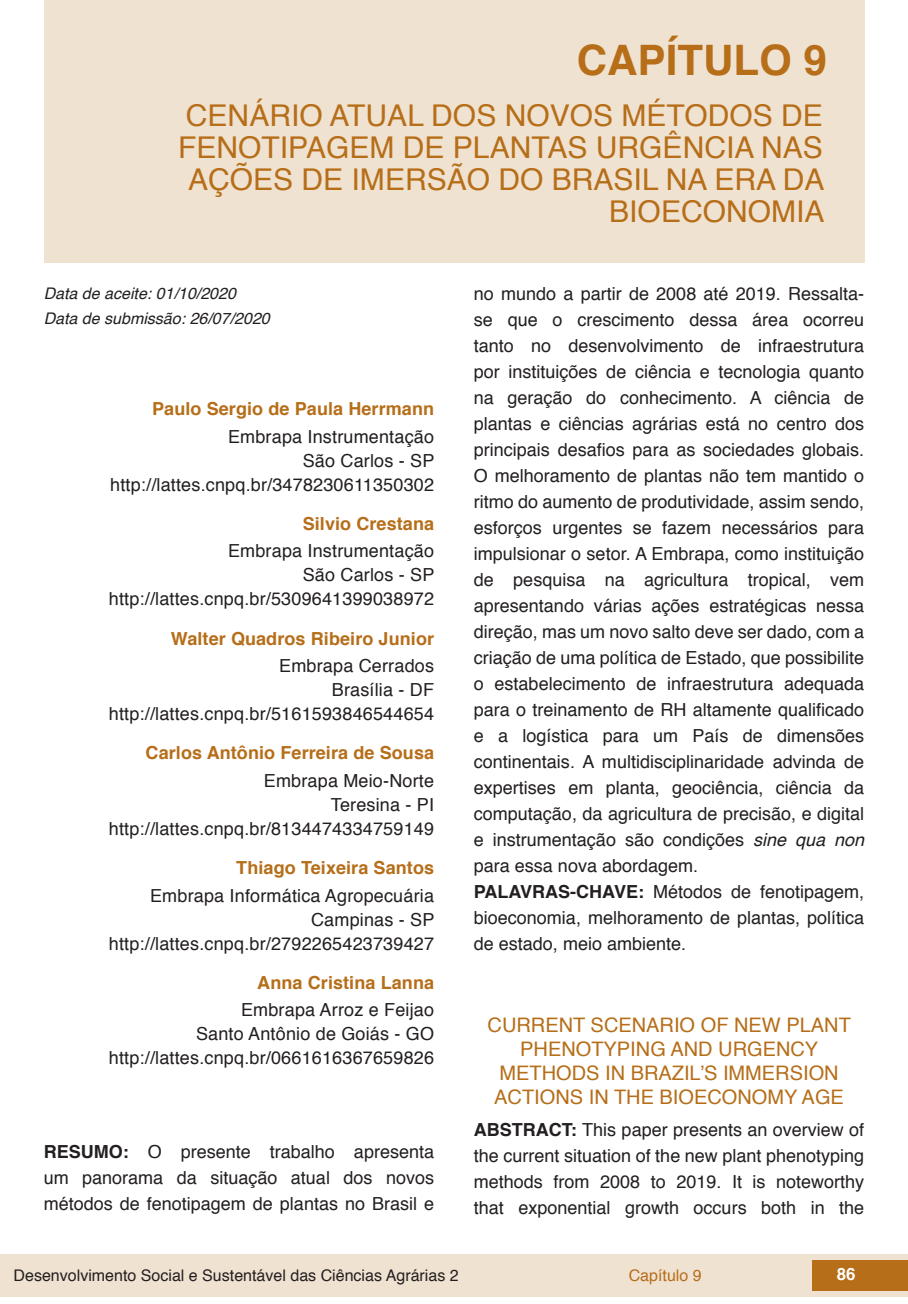
<style>
.page{position:relative;width:908px;height:1304px;background:#fff}
.page>*{position:absolute;margin:0;border:0;box-sizing:border-box;transform-origin:0 0}
.capítulos{font:700 42px "Helvetica";color:#b66e19}
.nome_artigos{font:30px/32px "Helvetica";color:#b66e19;text-align:right}
.título_Inglês{font:20px/24px "Helvetica";color:#b66e19;text-align:center}
.Resumos_e_PC_TXT{font:18px/26px "Helvetica";color:#231f20;text-align:justify}
.info_autores{font:18px "Helvetica";letter-spacing:.01em;color:#231f20}
.nome_autores{font:700 18px "Helvetica";letter-spacing:.005em;color:#b66e19}
.t1{font:700 16.8px "Helvetica";color:#fff}
.t2{font:16px "Helvetica";color:#231f20}
.data{font:italic 16px "Helvetica";color:#231f20}
.t3{font:16px "Helvetica";color:#b66e19}
.s1{font-weight:700}
.s2{font-style:italic}
</style>
<div class="page">
<div style="left:0;top:1254px;width:906px;height:43px;background:#f0e2d1"></div>
<div style="left:812px;top:1261px;width:95px;height:30px;background:#b66e19"></div>
<div style="left:44px;top:0;width:819px;height:263px;background:#f0e2d1"></div>
<p class="capítulos" style="left:576px;top:26px;width:251px">CAPÍTULO 9</p>
<p class="nome_artigos" style="left:178px;top:101px;width:647px">CENÁRIO ATUAL DOS NOVOS MÉTODOS DE<br>FENOTIPAGEM DE PLANTAS URGÊNCIA NAS<br>AÇÕES DE IMERSÃO DO BRASIL NA ERA DA<br>BIOECONOMIA</p>
<p class="data" style="left:44px;top:280px;width:194px">Data de aceite: 01/10/2020</p>
<p class="data" style="left:44px;top:306px;width:227px">Data de submissão: 26/07/2020</p>
<p class="nome_autores" style="left:152px;top:395px;width:283px">Paulo Sergio de Paula Herrmann</p>
<p class="info_autores" style="left:228px;top:423px;width:207px">Embrapa Instrumentação</p>
<p class="info_autores" style="left:302px;top:447px;width:133px">São Carlos - SP</p>
<p class="info_autores" style="left:110px;top:471px;width:325px">http://lattes.cnpq.br/3478230611350302</p>
<p class="nome_autores" style="left:302px;top:509px;width:133px">Silvio Crestana</p>
<p class="info_autores" style="left:228px;top:537px;width:207px">Embrapa Instrumentação</p>
<p class="info_autores" style="left:302px;top:561px;width:133px">São Carlos - SP</p>
<p class="info_autores" style="left:109px;top:585px;width:326px">http://lattes.cnpq.br/5309641399038972</p>
<p class="nome_autores" style="left:171px;top:624px;width:264px">Walter Quadros Ribeiro Junior</p>
<p class="info_autores" style="left:279px;top:652px;width:156px">Embrapa Cerrados</p>
<p class="info_autores" style="left:332px;top:676px;width:104px">Brasília - DF</p>
<p class="info_autores" style="left:109px;top:700px;width:326px">http://lattes.cnpq.br/5161593846544654</p>
<p class="nome_autores" style="left:146px;top:739px;width:290px">Carlos Antônio Ferreira de Sousa</p>
<p class="info_autores" style="left:264px;top:767px;width:172px">Embrapa Meio-Norte</p>
<p class="info_autores" style="left:331px;top:791px;width:105px">Teresina - PI</p>
<p class="info_autores" style="left:109px;top:815px;width:326px">http://lattes.cnpq.br/8134474334759149</p>
<p class="nome_autores" style="left:236px;top:853px;width:199px">Thiago Teixeira Santos</p>
<p class="info_autores" style="left:150px;top:881px;width:285px">Embrapa Informática Agropecuária</p>
<p class="info_autores" style="left:311px;top:905px;width:125px">Campinas - SP</p>
<p class="info_autores" style="left:109px;top:929px;width:326px">http://lattes.cnpq.br/2792265423739427</p>
<p class="nome_autores" style="left:257px;top:968px;width:178px">Anna Cristina Lanna</p>
<p class="info_autores" style="left:241px;top:996px;width:194px">Embrapa Arroz e Feijao</p>
<p class="info_autores" style="left:196px;top:1020px;width:239px">Santo Antônio de Goiás - GO</p>
<p class="info_autores" style="left:109px;top:1044px;width:326px">http://lattes.cnpq.br/0661616367659826</p>
<p class="Resumos_e_PC_TXT" style="left:44px;top:1139px;width:392px"><span class="s1">RESUMO:</span> O presente trabalho apresenta um panorama da situação atual dos novos métodos de fenotipagem de plantas no Brasil e</p>
<p class="Resumos_e_PC_TXT" style="left:473px;top:281px;width:392px">no mundo a partir de 2008 até 2019. Ressalta&shy;se que o crescimento dessa área ocorreu tanto no desenvolvimento de infraestrutura por instituições de ciência e tecnologia quanto na geração do conhecimento. A ciência de plantas e ciências agrárias está no centro dos principais desafios para as sociedades globais.<br>O melhoramento de plantas não tem mantido o ritmo do aumento de produtividade, assim sendo, esforços urgentes se fazem necessários para impulsionar o setor. A Embrapa, como instituição de pesquisa na agricultura tropical, vem apresentando várias ações estratégicas nessa direção, mas um novo salto deve ser dado, com a criação de uma política de Estado, que possibilite o estabelecimento de infraestrutura adequada para o treinamento de RH altamente qualificado e a logística para um País de dimensões continentais. A multidisciplinaridade advinda de expertises em planta, geociência, ciência da computação, da agricultura de precisão, e digital e instrumentação são condições <span class="s2">sine qua non </span>para essa nova abordagem.</p>
<p class="Resumos_e_PC_TXT" style="left:473px;top:879px;width:392px"><span class="s1">PALAVRAS-CHAVE:</span> Métodos de fenotipagem, bioeconomia, melhoramento de plantas, política de estado, meio ambiente.</p>
<p class="título_Inglês" style="left:487px;top:1014px;width:365px">CURRENT SCENARIO OF NEW PLANT<br>PHENOTYPING AND URGENCY<br>METHODS IN BRAZIL’S IMMERSION<br>ACTIONS IN THE BIOECONOMY AGE</p>
<p class="Resumos_e_PC_TXT" style="left:473px;top:1117px;width:392px"><span class="s1">ABSTRACT:</span> This paper presents an overview of the current situation of the new plant phenotyping methods from 2008 to 2019. It is noteworthy that exponential growth occurs both in the</p>
<p class="t2" style="left:14px;top:1263px;width:446px">Desenvolvimento Social e Sustentável das Ciências Agrárias 2</p>
<p class="t3" style="left:628px;top:1263px;width:74px">Capítulo 9</p>
<p class="t1" style="left:836px;top:1261px;width:20px">86</p>
</div>
